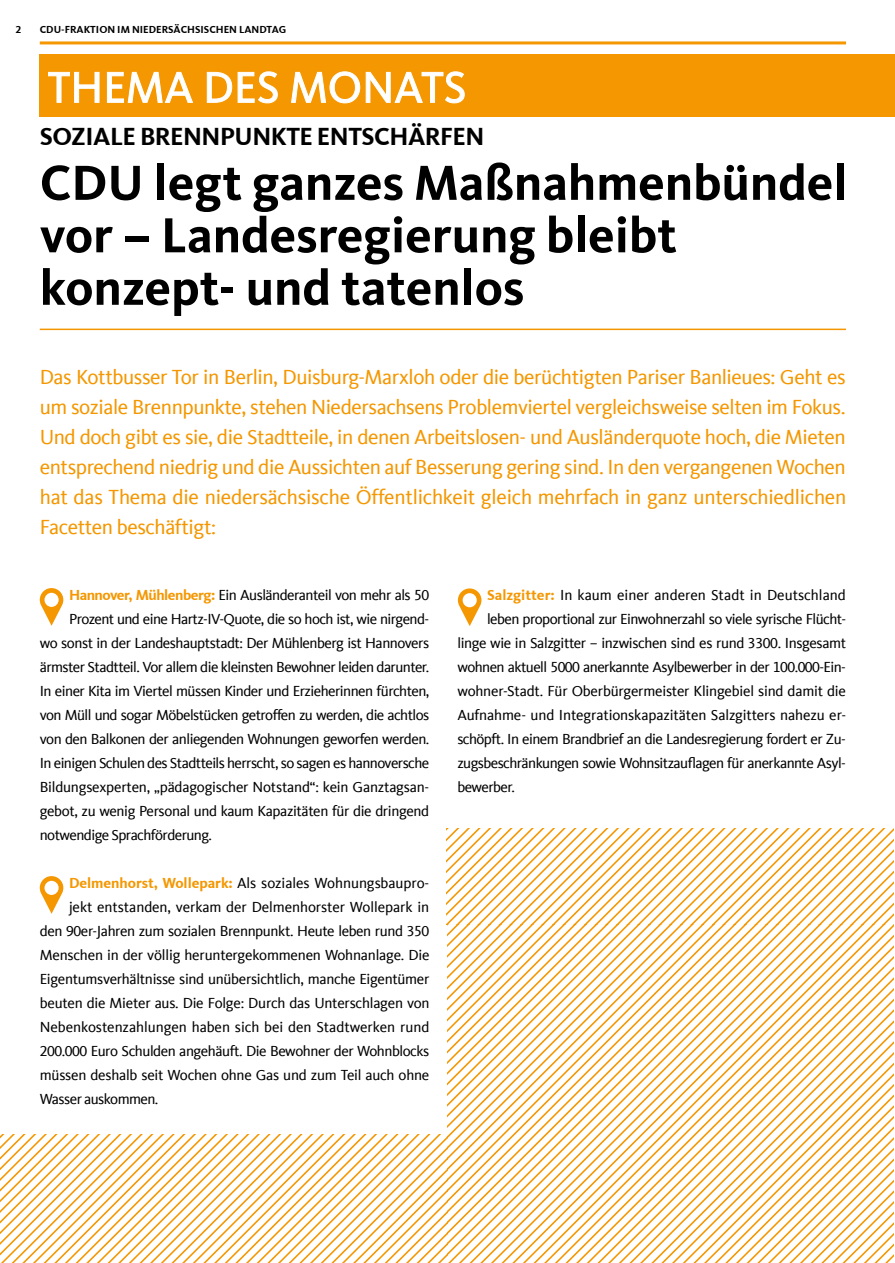
<style>
.page{position:relative;width:895px;height:1263px;background:#fff}
.page>*{position:absolute;margin:0;border:0;box-sizing:border-box;transform-origin:0 0}
.t1{font:700 51px/52.5px "CDU Kievit Tab";color:#000}
.t2{font:700 25.5px "CDU Kievit Tab";letter-spacing:-.02em;color:#000}
.t3{font:21px/30px "CDU Kievit Tab";letter-spacing:-.01em;color:#f49700;text-align:justify}
.t4{font:15px "CDU Kievit Tab";letter-spacing:-.03em;color:#000}
.t5{font:15px "CDU Kievit Tab";letter-spacing:-.005em;color:#000}
.t6{font:15px "CDU Kievit Tab";color:#000}
.t7{font:700 10.5px "CDU Kievit Tab";color:#000}
.s1{font-weight:700;color:#f49700}
</style>
<div class="page">
<hr style="left:40px;top:41px;width:806px;height:3px;background:#f49700">
<div style="left:39px;top:54px;width:855px;height:62px;background:#f49700"></div>
<svg style="left:48px;top:71px;width:417px;height:33px"></svg>
<svg style="left:40px;top:588px;width:23px;height:38px"></svg>
<svg style="left:458px;top:588px;width:23px;height:38px"></svg>
<hr style="left:40px;top:329px;width:806px;height:1px;background:#f49700">
<svg style="left:0;top:828px;width:893px;height:435px"></svg>
<p class="t7" style="left:16px;top:24px;width:7px">2</p>
<p class="t7" style="left:40px;top:24px;width:248px">CDU-FRAKTION IM NIEDERSÄCHSISCHEN LANDTAG</p>
<h2 class="t2" style="left:40px;top:123px;width:446px">SOZIALE BRENNPUNKTE ENTSCHÄRFEN</h2>
<h1 class="t1" style="left:40px;top:158px;width:809px">CDU legt ganzes Maßnahmenbündel vor – Landesregierung bleibt konzept- und tatenlos</h1>
<p class="t3" style="left:40px;top:364px;width:808px">Das Kottbusser Tor in Berlin, Duisburg-Marxloh oder die berüchtigten Pariser Banlieues: Geht es um soziale Brennpunkte, stehen Niedersachsens Problemviertel vergleichsweise selten im Fokus.<br>Und doch gibt es sie, die Stadtteile, in denen Arbeitslosen- und Ausländerquote hoch, die Mieten entsprechend niedrig und die Aussichten auf Besserung gering sind. In den vergangenen Wochen hat das Thema die niedersächsische Öffentlichkeit gleich mehrfach in ganz unterschiedlichen Facetten beschäftigt:</p>
<p class="t4" style="left:69px;top:589px;width:361px"><span class="s1">Hannover, Mühlenberg:</span> Ein Ausländeranteil von mehr als 50</p>
<p class="t4" style="left:69px;top:613px;width:362px">Prozent und eine Hartz-IV-Quote, die so hoch ist, wie nirgend-</p>
<p class="t4" style="left:40px;top:637px;width:391px">wo sonst in der Landeshauptstadt: Der Mühlenberg ist Hannovers</p>
<p class="t4" style="left:40px;top:661px;width:391px">ärmster Stadtteil. Vor allem die kleinsten Bewohner leiden darunter.</p>
<p class="t4" style="left:40px;top:685px;width:391px">In einer Kita im Viertel müssen Kinder und Erzieherinnen fürchten,</p>
<p class="t4" style="left:40px;top:709px;width:391px">von Müll und sogar Möbelstücken getroffen zu werden, die achtlos</p>
<p class="t4" style="left:40px;top:733px;width:391px">von den Balkonen der anliegenden Wohnungen geworfen werden.</p>
<p class="t4" style="left:40px;top:757px;width:391px">In einigen Schulen des Stadtteils herrscht, so sagen es hannoversche</p>
<p class="t4" style="left:40px;top:781px;width:391px">Bildungsexperten, „pädagogischer Notstand“: kein Ganztagsan-</p>
<p class="t4" style="left:40px;top:805px;width:391px">gebot, zu wenig Personal und kaum Kapazitäten für die dringend</p>
<p class="t4" style="left:40px;top:829px;width:174px">notwendige Sprachförderung.</p>
<p class="t5" style="left:69px;top:877px;width:362px"><span class="s1">Delmenhorst, Wollepark:</span> Als soziales Wohnungsbaupro-</p>
<p class="t5" style="left:69px;top:901px;width:362px">jekt entstanden, verkam der Delmenhorster Wollepark in</p>
<p class="t4" style="left:40px;top:925px;width:391px">den 90er-Jahren zum sozialen Brennpunkt. Heute leben rund 350</p>
<p class="t4" style="left:40px;top:949px;width:391px">Menschen in der völlig heruntergekommenen Wohnanlage. Die</p>
<p class="t4" style="left:40px;top:973px;width:391px">Eigentumsverhältnisse sind unübersichtlich, manche Eigentümer</p>
<p class="t4" style="left:40px;top:997px;width:391px">beuten die Mieter aus. Die Folge: Durch das Unterschlagen von</p>
<p class="t5" style="left:40px;top:1021px;width:391px">Nebenkostenzahlungen haben sich bei den Stadtwerken rund</p>
<p class="t4" style="left:40px;top:1045px;width:391px">200.000 Euro Schulden angehäuft. Die Bewohner der Wohnblocks</p>
<p class="t4" style="left:40px;top:1069px;width:391px">müssen deshalb seit Wochen ohne Gas und zum Teil auch ohne</p>
<p class="t4" style="left:40px;top:1093px;width:120px">Wasser auskommen.</p>
<p class="t6" style="left:487px;top:589px;width:360px"><span class="s1">Salzgitter:</span> In kaum einer anderen Stadt in Deutschland</p>
<p class="t4" style="left:487px;top:613px;width:360px">leben proportional zur Einwohnerzahl so viele syrische Flücht-</p>
<p class="t4" style="left:457px;top:637px;width:390px">linge wie in Salzgitter – inzwischen sind es rund 3300. Insgesamt</p>
<p class="t4" style="left:457px;top:661px;width:390px">wohnen aktuell 5000 anerkannte Asylbewerber in der 100.000-Ein-</p>
<p class="t4" style="left:457px;top:685px;width:390px">wohner-Stadt. Für Oberbürgermeister Klingebiel sind damit die</p>
<p class="t5" style="left:457px;top:709px;width:390px">Aufnahme- und Integrationskapazitäten Salzgitters nahezu er-</p>
<p class="t4" style="left:457px;top:733px;width:390px">schöpft. In einem Brandbrief an die Landesregierung fordert er Zu-</p>
<p class="t4" style="left:457px;top:755px;width:390px">zugsbeschränkungen sowie Wohnsitzaulagen für anerkannte Asyl-</p>
<p class="t4" style="left:457px;top:781px;width:59px">bewerber.</p>
</div>
